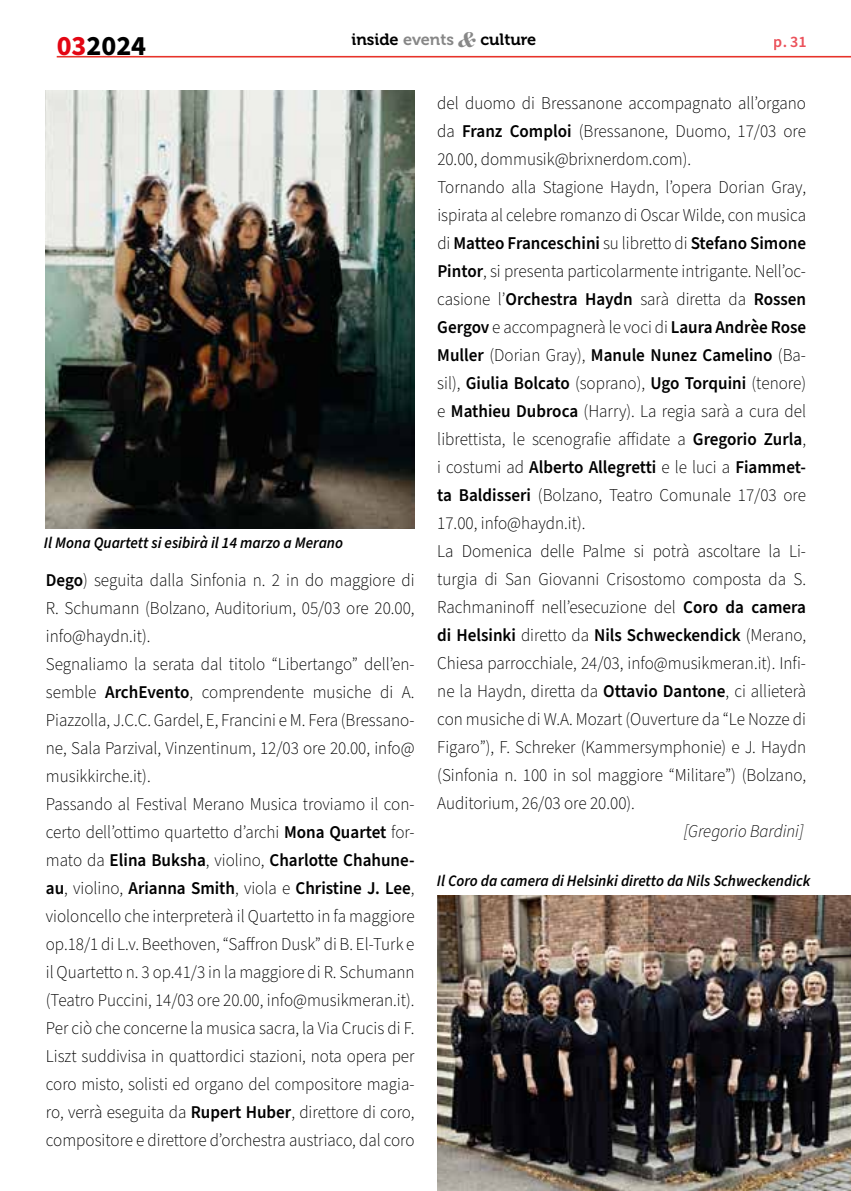
<style>
.page{position:relative;width:851px;height:1191px;background:#fff}
.page>*{position:absolute;margin:0;border:0;box-sizing:border-box;transform-origin:0 0}
.t1{font:700 28px "Source Sans Pro";color:#000}
.t2{font:300 18px/28px "Source Sans Pro";color:#000;scale:.95 1}
.t3{font:italic 300 18px "Source Sans Pro";color:#000;scale:.95 1}
.t4{font:16.4px "Museo 700";color:#000}
.t5{font:italic 600 16px "Source Sans Pro";color:#000;scale:.95 1}
.t6{font:600 16px "Source Sans Pro";color:#e30613}
.s1{color:#e30613}
.s2{color:#878787}
.s3{font-family:"Surveyor Display";font-weight:700;font-style:italic;font-size:24.4px;color:#878787}
.s4{font-weight:600}
</style>
<div class="page">
<hr style="left:57px;top:56px;width:793px;height:1px;background:#e7332a">
<img style="left:45px;top:91px;width:369px;height:437px">
<img style="left:437px;top:895px;width:413px;height:296px">
<h1 class="t1" style="left:57px;top:27px;width:91px"><span class="s1">03</span>2024</h1>
<p class="t4" style="left:351px;top:30px;width:186px">inside <span class="s2">events</span> <span class="s3">&amp;</span> culture</p>
<p class="t6" style="left:773px;top:31px;width:34px">p. 31</p>
<p class="t5" style="left:44px;top:532px;width:316px">Il Mona Quartett si esibirà il 14 marzo a Merano</p>
<p class="t2" style="left:46px;top:566px;width:389px"><span class="s4">Dego</span>) seguita dalla Sinfonia n. 2 in do maggiore di R. Schumann (Bolzano, Auditorium, 05/03 ore 20.00, info@haydn.it).<br>Segnaliamo la serata dal titolo “Libertango” dell’en&shy;semble <span class="s4">ArchEvento</span>, comprendente musiche di A.<br>Piazzolla, J.C.C. Gardel, E, Francini e M. Fera (Bressano&shy;ne, Sala Parzival, Vinzentinum, 12/03 ore 20.00, info@ musikkirche.it).<br>Passando al Festival Merano Musica troviamo il con&shy;certo dell’ottimo quartetto d’archi <span class="s4">Mona Quartet</span> for&shy;mato da <span class="s4">Elina Buksha</span>, violino, <span class="s4">Charlotte Chahune&shy;au</span>, violino, <span class="s4">Arianna Smith</span>, viola e <span class="s4">Christine J. Lee</span>, violoncello che interpreterà il Quartetto in fa maggiore op.18/1 di L.v. Beethoven, “Saffron Dusk” di B. El-Turk e il Quartetto n. 3 op.41/3 in la maggiore di R. Schumann (Teatro Puccini, 14/03 ore 20.00, info@musikmeran.it).<br>Per ciò che concerne la musica sacra, la Via Crucis di F.<br>Liszt suddivisa in quattordici stazioni, nota opera per coro misto, solisti ed organo del compositore magia&shy;ro, verrà eseguita da <span class="s4">Rupert Huber</span>, direttore di coro, compositore e direttore d’orchestra austriaco, dal coro</p>
<p class="t2" style="left:437px;top:90px;width:389px">del duomo di Bressanone accompagnato all’organo da <span class="s4">Franz Comploi</span> (Bressanone, Duomo, 17/03 ore 20.00, dommusik@brixnerdom.com).<br>Tornando alla Stagione Haydn, l’opera Dorian Gray, ispirata al celebre romanzo di Oscar Wilde, con musica di <span class="s4">Matteo Franceschini</span> su libretto di <span class="s4">Stefano Simone Pintor</span>, si presenta particolarmente intrigante. Nell’oc&shy;casione l’<span class="s4">Orchestra Haydn</span> sarà diretta da <span class="s4">Rossen Gergov</span> e accompagnerà le voci di <span class="s4">Laura Andrèe Rose Muller</span> (Dorian Gray), <span class="s4">Manule Nunez Camelino</span> (Ba&shy;sil), <span class="s4">Giulia Bolcato</span> (soprano), <span class="s4">Ugo Torquini</span> (tenore) e <span class="s4">Mathieu Dubroca</span> (Harry). La regia sarà a cura del librettista, le scenografie affidate a <span class="s4">Gregorio Zurla</span>, i costumi ad <span class="s4">Alberto Allegretti</span> e le luci a <span class="s4">Fiammet&shy;ta Baldisseri</span> (Bolzano, Teatro Comunale 17/03 ore 17.00, info@haydn.it).<br>La Domenica delle Palme si potrà ascoltare la Li&shy;turgia di San Giovanni Crisostomo composta da S.<br>Rachmaninoff nell’esecuzione del <span class="s4">Coro da camera di Helsinki</span> diretto da <span class="s4">Nils Schweckendick</span> (Merano, Chiesa parrocchiale, 24/03, info@musikmeran.it). Infi&shy;ne la Haydn, diretta da <span class="s4">Ottavio Dantone</span>, ci allieterà con musiche di W.A. Mozart (Ouverture da “Le Nozze di Figaro”), F. Schreker (Kammersymphonie) e J. Haydn (Sinfonia n. 100 in sol maggiore “Militare”) (Bolzano, Auditorium, 26/03 ore 20.00).</p>
<p class="t3" style="left:683px;top:819px;width:128px">[Gregorio Bardini]</p>
<p class="t5" style="left:437px;top:870px;width:395px">Il Coro da camera di Helsinki diretto da Nils Schweckendick</p>
</div>
